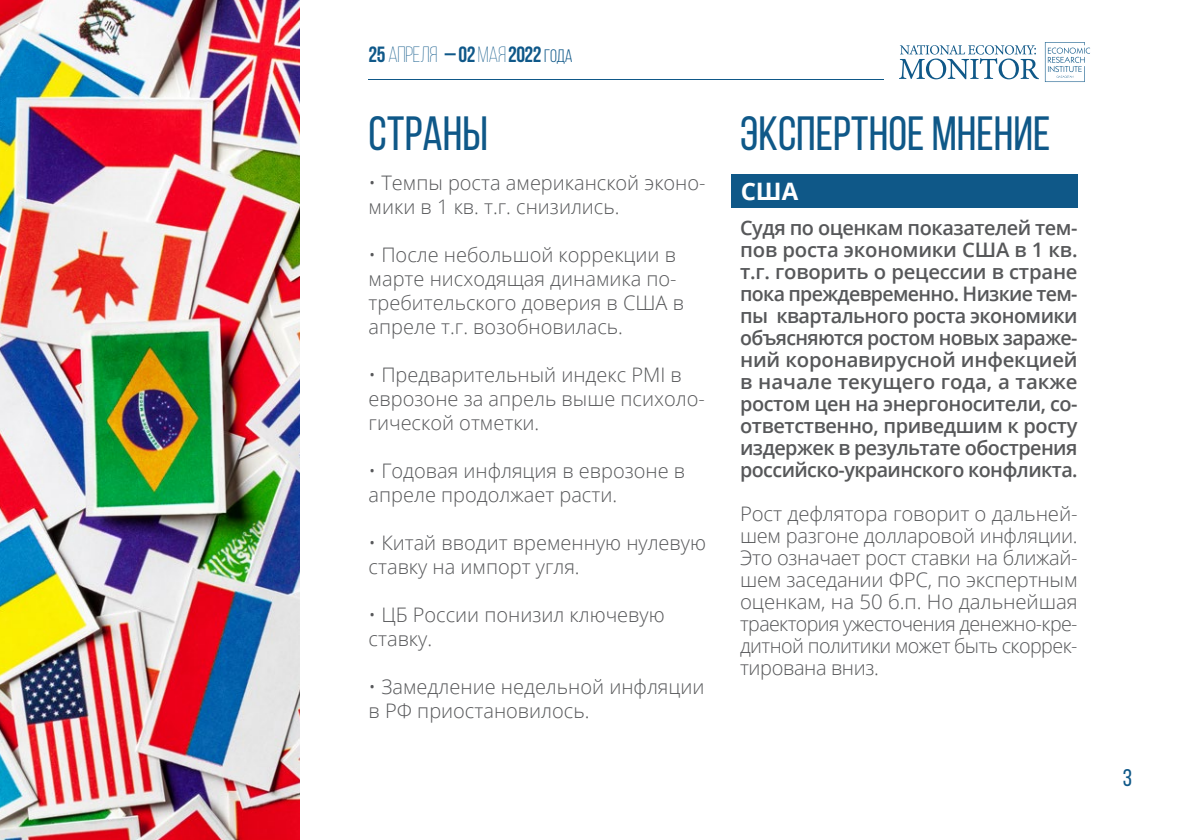
<style>
.page{position:relative;width:1191px;height:840px;background:#fff}
.page>*{position:absolute;margin:0;border:0;box-sizing:border-box;transform-origin:0 0}
.Заголовки{font:48px "Bebas Neue";color:#0f5888}
.Жирный_пьяный{font:700 24px "Open Sans";color:#fff}
.t1{font:24px "Bebas Neue";color:#0f5888}
.t2{font:700 22px "Bebas Neue";letter-spacing:-.02em;color:#0f5889}
.Paragraph_Style_1{font:300 20px/24px "Open Sans";color:#57585a}
.Paragraph_Style_1-2{font:600 20px/22px "Open Sans";letter-spacing:-.03em;color:#57585a;text-align:justify}
.s1{font-weight:300}
.s2{font-weight:400;font-size:18px}
</style>
<div class="page">
<svg style="left:899px;top:45px;width:140px;height:34px"></svg>
<svg style="left:1045px;top:42px;width:45px;height:40px"></svg>
<hr style="left:369px;top:79px;width:514px;height:1px;background:#0f5888">
<img style="left:0;top:0;width:299px;height:839px">
<div style="left:731px;top:174px;width:346px;height:33px;background:#0f5888"></div>
<p class="t2" style="left:369px;top:42px;width:206px">25 <span class="s1">АПРЕЛЯ</span> – 02 <span class="s1">мая</span>2022 <span class="s2">года</span></p>
<p class="Заголовки" style="left:369px;top:107px;width:121px">СТРАНЫ</p>
<p class="Заголовки" style="left:740px;top:107px;width:312px">ЭКСПЕРТНОЕ МНЕНИЕ</p>
<p class="Paragraph_Style_1" style="left:369px;top:170px;width:338px">• Темпы роста американской эконо&shy;мики в 1 кв. т.г. снизились.</p>
<p class="Paragraph_Style_1" style="left:369px;top:242px;width:317px">• После небольшой коррекции в марте нисходящая динамика по&shy;требительского доверия в США в апреле т.г. возобновилась.</p>
<p class="Paragraph_Style_1" style="left:369px;top:362px;width:338px">• Предварительный индекс PMI в еврозоне за апрель выше психоло&shy;гической отметки.</p>
<p class="Paragraph_Style_1" style="left:369px;top:458px;width:318px">• Годовая инфляция в еврозоне в апреле продолжает расти.</p>
<p class="Paragraph_Style_1" style="left:369px;top:530px;width:339px">• Китай вводит временную нулевую ставку на импорт угля.</p>
<p class="Paragraph_Style_1" style="left:369px;top:602px;width:297px">• ЦБ России понизил ключевую ставку.</p>
<p class="Paragraph_Style_1" style="left:369px;top:674px;width:337px">• Замедление недельной инфляции в РФ приостановилось.</p>
<p class="Жирный_пьяный" style="left:740px;top:174px;width:59px">США</p>
<p class="Paragraph_Style_1-2" style="left:740px;top:216px;width:339px">Судя по оценкам показателей тем&shy;пов роста экономики США в 1 кв. т.г. говорить о рецессии в стране пока преждевременно. Низкие тем&shy;пы квартального роста экономики объясняются ростом новых зараже&shy;ний коронавирусной инфекцией в начале текущего года, а также ростом цен на энергоносители, со&shy;ответственно, приведшим к росту издержек в результате обострения российско-украинского конфликта.</p>
<p class="Paragraph_Style_1" style="left:740px;top:502px;width:339px;line-height:22px;text-align:justify">Рост дефлятора говорит о дальней&shy;шем разгоне долларовой инфляции.<br>Это означает рост ставки на ближай&shy;шем заседании ФРС, по экспертным оценкам, на 50 б.п. Но дальнейшая траектория ужесточения денежно-кре&shy;дитной политики может быть скоррек&shy;тирована вниз.</p>
<p class="t1" style="left:1122px;top:764px;width:11px">3</p>
</div>
